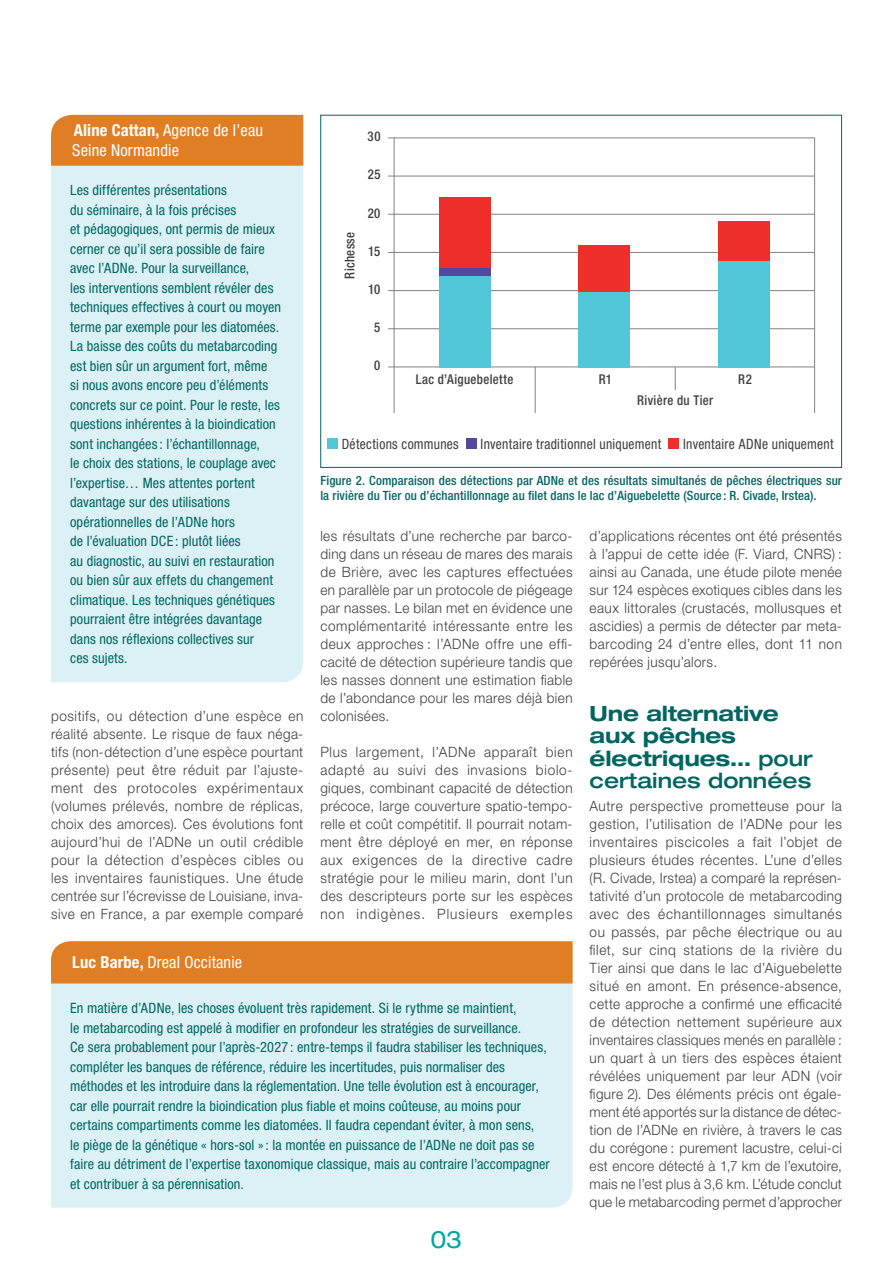
<style>
.page{position:relative;width:893px;height:1263px;background:#fff}
.page>*{position:absolute;margin:0;border:0;box-sizing:border-box;transform-origin:0 0}
.t1{font:expanded 24px "Helvetica Neue";color:#00aaa0}
.t2{font:700 expanded 21px/22.5px "Helvetica Neue";letter-spacing:-.01em;color:#006662}
.t3{font:condensed 16.5px/19.5px "Helvetica Neue";letter-spacing:.01em;color:#fff}
.t4{font:300 14.25px/18px "Helvetica Neue";letter-spacing:.03em;color:#3e3e3f;text-align:justify;scale:.95 1}
.t5{font:condensed 14.25px/19.5px "Helvetica Neue";letter-spacing:.005em;color:#006662}
.t6{font:condensed 14.25px "Helvetica Neue";letter-spacing:.02em;color:#3e3e3f;scale:.95 1}
.t7{font:500 condensed 13.5px "Helvetica Neue";letter-spacing:.03em;color:#3e3e3f;scale:.95 1}
.t8{font:500 condensed 12.75px/15px "Helvetica Neue";letter-spacing:.01em;color:#006662}
.s1{font-weight:700}
.s2{font-weight:500}
</style>
<div class="page">
<div style="left:51px;top:115px;width:252px;height:51px;background:#e07e26"></div>
<div style="left:51px;top:166px;width:252px;height:516px;background:#dcf1f5"></div>
<div style="left:51px;top:941px;width:522px;height:43px;background:#e07e26"></div>
<div style="left:51px;top:984px;width:522px;height:224px;background:#dcf1f5"></div>
<div style="left:327px;top:438px;width:11px;height:11px;background:#51c6d8"></div>
<div style="left:466px;top:438px;width:11px;height:11px;background:#54479d"></div>
<div style="left:669px;top:438px;width:10px;height:11px;background:#ee2e2b"></div>
<svg style="left:675px;top:368px;width:1px;height:22px"></svg>
<hr style="left:394px;top:138px;width:1px;height:275px;background:#808285">
<hr style="left:535px;top:367px;width:1px;height:46px;background:#808285">
<hr style="left:814px;top:138px;width:1px;height:275px;background:#808285">
<hr style="left:388px;top:138px;width:426px;height:1px;background:#808285">
<hr style="left:388px;top:176px;width:426px;height:1px;background:#808285">
<hr style="left:388px;top:214px;width:426px;height:1px;background:#808285">
<hr style="left:388px;top:252px;width:426px;height:1px;background:#808285">
<hr style="left:388px;top:290px;width:426px;height:1px;background:#808285">
<hr style="left:388px;top:328px;width:426px;height:1px;background:#808285">
<hr style="left:388px;top:367px;width:426px;height:1px;background:#808285">
<div style="left:439px;top:276px;width:51px;height:91px;background:#51c6d8"></div>
<div style="left:439px;top:268px;width:51px;height:8px;background:#54479d"></div>
<div style="left:439px;top:197px;width:51px;height:71px;background:#ee2e2b"></div>
<div style="left:579px;top:292px;width:51px;height:75px;background:#51c6d8"></div>
<div style="left:579px;top:245px;width:51px;height:47px;background:#ee2e2b"></div>
<div style="left:718px;top:261px;width:52px;height:106px;background:#51c6d8"></div>
<div style="left:718px;top:221px;width:52px;height:40px;background:#ee2e2b"></div>
<p class="t3" style="left:72px;top:121px;width:192px"><span class="s1">Aline Cattan,</span> Agence de l’eau<br>Seine Normandie</p>
<p class="t5" style="left:70px;top:180px;width:212px">Les différentes présentations<br>du séminaire, à la fois précises<br>et pédagogiques, ont permis de mieux cerner ce qu’il sera possible de faire avec l’ADNe. Pour la surveillance,<br>les interventions semblent révéler des techniques effectives à court ou moyen terme par exemple pour les diatomées.<br>La baisse des coûts du metabarcoding est bien sûr un argument fort, même<br>si nous avons encore peu d’éléments concrets sur ce point. Pour le reste, les questions inhérentes à la bioindication sont inchangées : l’échantillonnage,<br>le choix des stations, le couplage avec l’expertise… Mes attentes portent davantage sur des utilisations opérationnelles de l’ADNe hors<br>de l’évaluation DCE : plutôt liées<br>au diagnostic, au suivi en restauration ou bien sûr aux effets du changement climatique. Les techniques génétiques pourraient être intégrées davantage dans nos réflexions collectives sur<br>ces sujets.</p>
<p class="t7" style="left:368px;top:128px;width:15px">30</p>
<p class="t7" style="left:368px;top:167px;width:15px">25</p>
<p class="t7" style="left:368px;top:205px;width:15px">20</p>
<p class="t7" style="left:368px;top:243px;width:14px">15</p>
<p class="t7" style="left:368px;top:281px;width:14px">10</p>
<p class="t7" style="left:374px;top:319px;width:8px">5</p>
<p class="t7" style="left:374px;top:358px;width:8px">0</p>
<p class="t7" style="left:342px;top:279px;width:51px;rotate:-90deg">Richesse</p>
<p class="t7" style="left:416px;top:371px;width:104px">Lac d’Aiguebelette</p>
<p class="t7" style="left:599px;top:371px;width:16px">R1</p>
<p class="t7" style="left:738px;top:371px;width:16px">R2</p>
<p class="t7" style="left:637px;top:392px;width:81px">Rivière du Tier</p>
<p class="t6" style="left:342px;top:436px;width:125px">Détections communes</p>
<p class="t6" style="left:480px;top:436px;width:192px">Inventaire traditionnel uniquement</p>
<p class="t6" style="left:683px;top:436px;width:160px">Inventaire ADNe uniquement</p>
<p class="t8" style="left:320px;top:473px;width:523px">Figure 2. Comparaison des détections par ADNe et des résultats simultanés de pêches électriques sur la rivière du Tier ou d’échantillonnage au filet dans le lac d’Aiguebelette (Source : R. Civade, Irstea).</p>
<p class="t4" style="left:590px;top:526px;width:267px">d’applications récentes ont été présentés à l’appui de cette idée (F. Viard, CNRS) : ainsi au Canada, une étude pilote menée sur 124 espèces exotiques cibles dans les eaux littorales (crustacés, mollusques et ascidies) a permis de détecter par meta&shy;barcoding 24 d’entre elles, dont 11 non repérées jusqu’alors.</p>
<h2 class="t2" style="left:590px;top:702px;width:225px">Une alternative aux pêches électriques… <span class="s2">pour certaines données</span></h2>
<p class="t4" style="left:590px;top:796px;width:267px">Autre perspective prometteuse pour la gestion, l’utilisation de l’ADNe pour les inventaires piscicoles a fait l’objet de plusieurs études récentes. L’une d’elles (R. Civade, Irstea) a comparé la représen&shy;tativité d’un protocole de metabarcoding avec des échantillonnages simultanés ou passés, par pêche électrique ou au filet, sur cinq stations de la rivière du Tier ainsi que dans le lac d’Aiguebelette situé en amont. En présence-absence, cette approche a confirmé une efficacité de détection nettement supérieure aux inventaires classiques menés en parallèle : un quart à un tiers des espèces étaient révélées uniquement par leur ADN (voir figure 2). Des éléments précis ont égale&shy;ment été apportés sur la distance de détec&shy;tion de l’ADNe en rivière, à travers le cas du corégone : purement lacustre, celui-ci est encore détecté à 1,7 km de l’exutoire, mais ne l’est plus à 3,6 km. L’étude conclut que le metabarcoding permet d’approcher</p>
<p class="t4" style="left:320px;top:526px;width:267px">les résultats d’une recherche par barco&shy;ding dans un réseau de mares des marais de Brière, avec les captures effectuées en parallèle par un protocole de piégeage par nasses. Le bilan met en évidence une complémentarité intéressante entre les deux approches : l’ADNe offre une effi&shy;cacité de détection supérieure tandis que les nasses donnent une estimation fiable de l’abondance pour les mares déjà bien colonisées.</p>
<p class="t4" style="left:320px;top:742px;width:267px">Plus largement, l’ADNe apparaît bien adapté au suivi des invasions biolo&shy;giques, combinant capacité de détection précoce, large couverture spatio-tempo&shy;relle et coût compétitif. Il pourrait notam&shy;ment être déployé en mer, en réponse aux exigences de la directive cadre stratégie pour le milieu marin, dont l’un des descripteurs porte sur les espèces non indigènes. Plusieurs exemples</p>
<p class="t4" style="left:51px;top:706px;width:267px">positifs, ou détection d’une espèce en réalité absente. Le risque de faux néga&shy;tifs (non-détection d’une espèce pourtant présente) peut être réduit par l’ajuste&shy;ment des protocoles expérimentaux (volumes prélevés, nombre de réplicas, choix des amorces). Ces évolutions font aujourd’hui de l’ADNe un outil crédible pour la détection d’espèces cibles ou les inventaires faunistiques. Une étude centrée sur l’écrevisse de Louisiane, inva&shy;sive en France, a par exemple comparé</p>
<p class="t3" style="left:72px;top:953px;width:171px"><span class="s1">Luc Barbe,</span> Dreal Occitanie</p>
<p class="t5" style="left:70px;top:998px;width:481px">En matière d’ADNe, les choses évoluent très rapidement. Si le rythme se maintient,<br>le metabarcoding est appelé à modifier en profondeur les stratégies de surveillance.<br>Ce sera probablement pour l’après-2027 : entre-temps il faudra stabiliser les techniques, compléter les banques de référence, réduire les incertitudes, puis normaliser des méthodes et les introduire dans la réglementation. Une telle évolution est à encourager, car elle pourrait rendre la bioindication plus fiable et moins coûteuse, au moins pour certains compartiments comme les diatomées. Il faudra cependant éviter, à mon sens,<br>le piège de la génétique « hors-sol »: la montée en puissance de l’ADNe ne doit pas se faire au détriment de l’expertise taxonomique classique, mais au contraire l’accompagner et contribuer à sa pérennisation.</p>
<h1 class="t1" style="left:430px;top:1224px;width:34px">03</h1>
</div>
